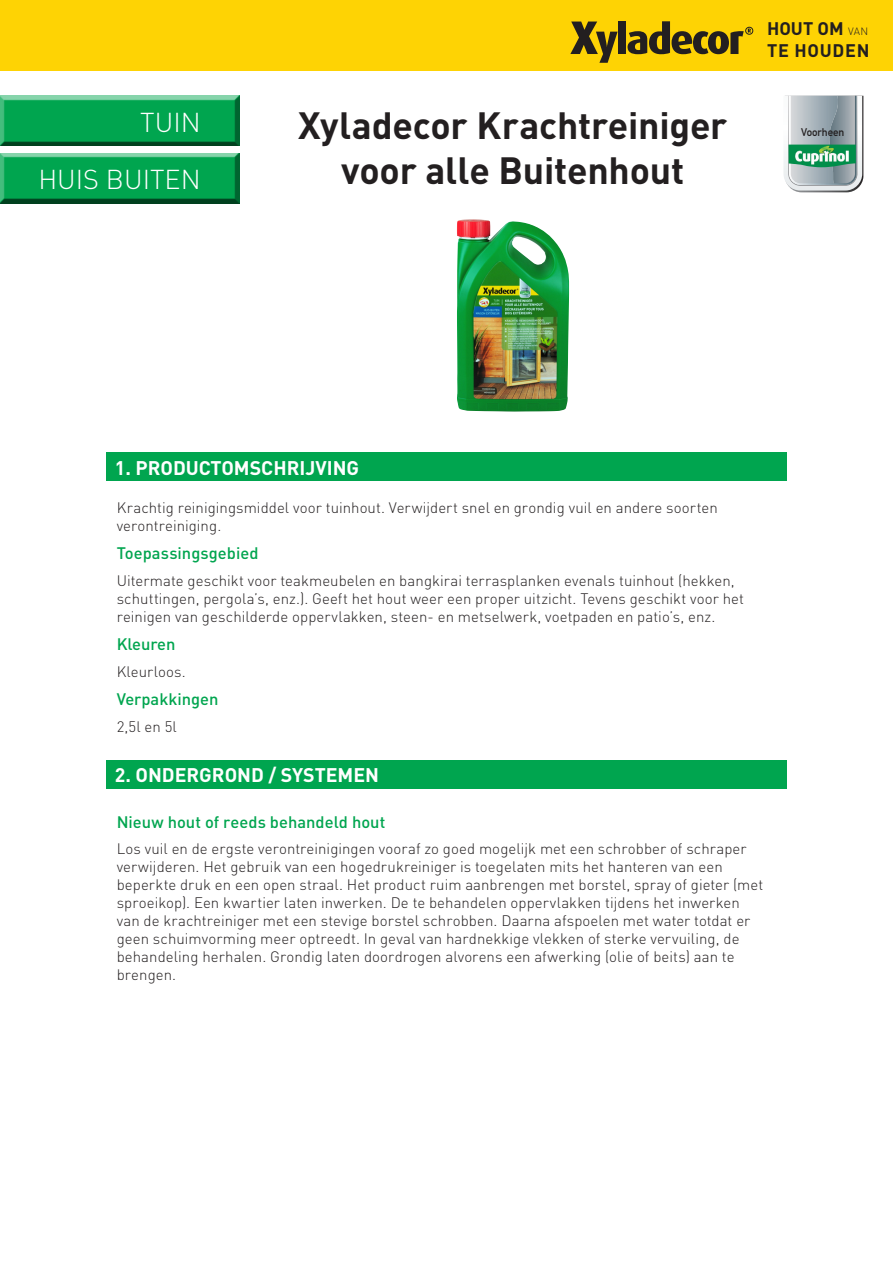
<style>
.page{position:relative;width:893px;height:1263px;background:#fff}
.page>*{position:absolute;margin:0;border:0;box-sizing:border-box;transform-origin:0 0}
.t1{font:700 37.5px/45px "DIN";letter-spacing:-.005em;color:#231f20;text-align:center}
.t2{font:300 27px "DIN";color:#fff}
.t3{font:700 19.5px "DIN";color:#fff}
.t4{font:700 18px "DIN";letter-spacing:.035em;color:#231f20}
.t5{font:500 16.5px "DIN";color:#00a54f}
.t6{font:300 15px/18px "DIN";letter-spacing:.005em;color:#231f20}
.t7{font:10.95px "DIN Mittelschrift Std";color:#231f20}
.s1{font-weight:300;font-size:10.5px}
</style>
<div class="page">
<div style="left:0;top:0;width:893px;height:70px;background:#fed304"></div>
<svg style="left:570px;top:21px;width:184px;height:42px"></svg>
<div style="left:106px;top:452px;width:681px;height:29px;background:#00a54f"></div>
<div style="left:106px;top:760px;width:681px;height:28px;background:#00a54f"></div>
<img style="left:457px;top:219px;width:113px;height:193px">
<svg style="left:0;top:153px;width:240px;height:51px;fill:#00a54f"></svg>
<svg style="left:784px;top:96px;width:79px;height:96px"></svg>
<img style="left:788px;top:145px;width:68px;height:22px">
<svg style="left:0;top:95px;width:240px;height:51px;fill:#00a54f"></svg>
<h2 class="t2" style="left:140px;top:105px;width:62px">TUIN</h2>
<h2 class="t2" style="left:38px;top:163px;width:164px">HUIS BUITEN</h2>
<p class="t1" style="left:298px;top:101px;width:431px">Xyladecor Krachtreiniger voor alle Buitenhout</p>
<p class="t4" style="left:767px;top:17px;width:103px">HOUT OM <span class="s1">VAN</span></p>
<p class="t4" style="left:767px;top:39px;width:104px">TE HOUDEN</p>
<p class="t7" style="left:801px;top:125px;width:45px">Voorheen</p>
<p class="t3" style="left:115px;top:455px;width:246px">1. PRODUCTOMSCHRIJVING</p>
<p class="t6" style="left:117px;top:499px;width:603px">Krachtig reinigingsmiddel voor tuinhout. Verwijdert snel en grondig vuil en andere soorten verontreiniging.</p>
<p class="t5" style="left:117px;top:543px;width:143px">Toepassingsgebied</p>
<p class="t6" style="left:117px;top:571px;width:629px">Uitermate geschikt voor teakmeubelen en bangkirai terrasplanken evenals tuinhout (hekken, schuttingen, pergola’s, enz.). Geeft het hout weer een proper uitzicht. Tevens geschikt voor het reinigen van geschilderde oppervlakken, steen- en metselwerk, voetpaden en patio’s, enz.</p>
<p class="t5" style="left:117px;top:634px;width:60px">Kleuren</p>
<p class="t6" style="left:117px;top:662px;width:71px">Kleurloos.</p>
<p class="t5" style="left:117px;top:689px;width:103px">Verpakkingen</p>
<p class="t6" style="left:117px;top:717px;width:62px">2,5l en 5l</p>
<p class="t3" style="left:115px;top:762px;width:266px">2. ONDERGROND / SYSTEMEN</p>
<p class="t5" style="left:117px;top:811px;width:270px">Nieuw hout of reeds behandeld hout</p>
<p class="t6" style="left:117px;top:840px;width:648px">Los vuil en de ergste verontreinigingen vooraf zo goed mogelijk met een schrobber of schraper verwijderen. Het gebruik van een hogedrukreiniger is toegelaten mits het hanteren van een beperkte druk en een open straal. Het product ruim aanbrengen met borstel, spray of gieter (met sproeikop). Een kwartier laten inwerken. De te behandelen oppervlakken tijdens het inwerken van de krachtreiniger met een stevige borstel schrobben. Daarna afspoelen met water totdat er geen schuimvorming meer optreedt. In geval van hardnekkige vlekken of sterke vervuiling, de behandeling herhalen. Grondig laten doordrogen alvorens een afwerking (olie of beits) aan te brengen.</p>
</div>
